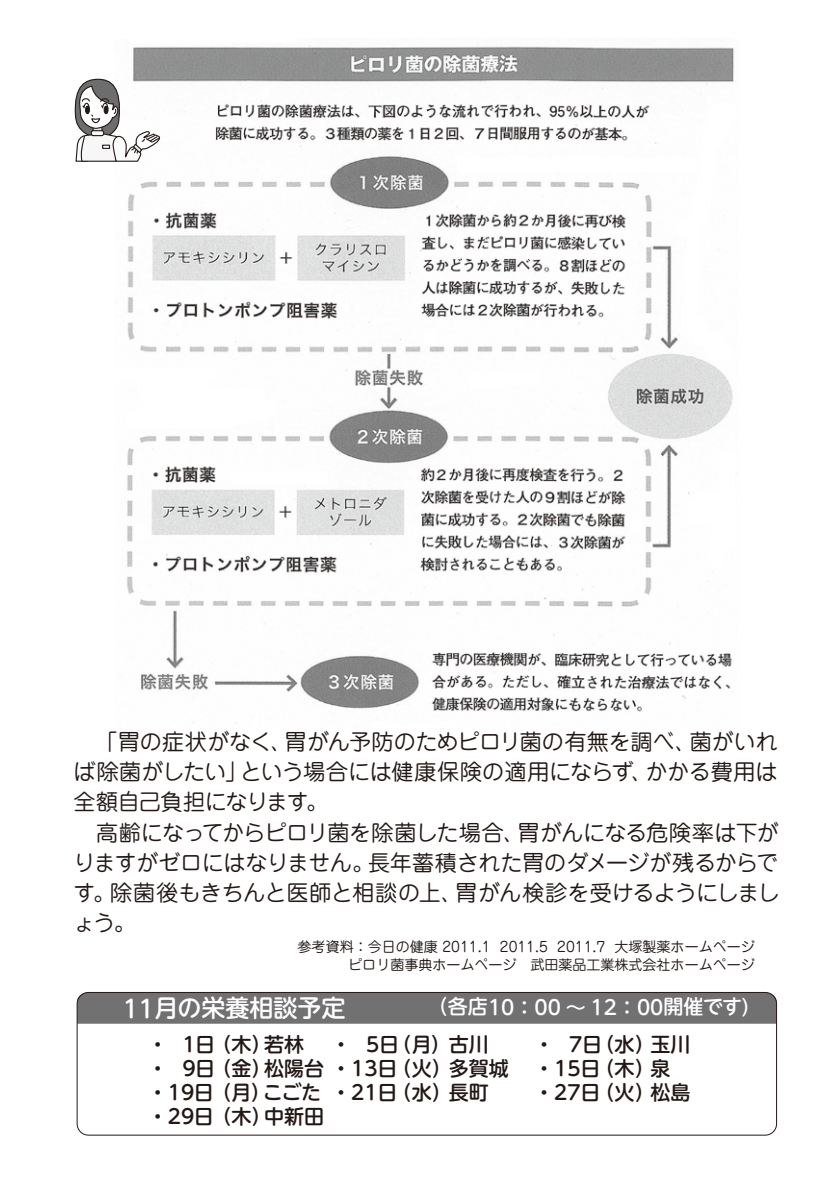
<style>
.page{position:relative;width:840px;height:1191px;background:#fff}
.page>*{position:absolute;margin:0;border:0;box-sizing:border-box;transform-origin:0 0}
.t1{font:500 24px "UD Shin M Go Pro";color:#fff}
.t2{font:22px/30px "Jun 201 Pro";letter-spacing:-.01em;color:#221815}
.t3{font:500 20px "UD Shin M Go Pro";color:#221815}
.t4{font:500 20px "UD Shin M Go Pro";color:#fff}
.t5{font:500 20px "UD Shin M Go Pro";letter-spacing:-.02em;color:#221815}
.t6{font:14px/18px "Jun 201 Pro";color:#221815;text-align:right}
</style>
<div class="page">
<img style="left:127px;top:42px;width:607px;height:682px">
<svg style="left:74px;top:78px;width:88px;height:95px"></svg>
<div style="left:77px;top:992px;width:699px;height:31px;background:#727171"></div>
<div style="left:77px;top:992px;width:699px;height:143px;border:1px solid #221815;border-radius:11px"></div>
<p class="t2" style="left:74px;top:724px;width:707px">　「胃の症状がなく、胃がん予防のためピロリ菌の有無を調べ、菌がいれば除菌がしたい」という場合には健康保険の適用にならず、かかる費用は全額自己負担になります。<br>　高齢になってからピロリ菌を除菌した場合、胃がんになる危険率は下がりますがゼロにはなりません。長年蓄積された胃のダメージが残るからです。除菌後もきちんと医師と相談の上、胃がん検診を受けるようにしましょう。</p>
<p class="t6" style="left:297px;top:936px;width:458px">参考資料：今日の健康 2011.1 2011.5 2011.7 大塚製薬ホームページピロリ菌事典ホームページ　武田薬品工業株式会社ホームページ</p>
<p class="t1" style="left:123px;top:988px;width:224px">11月の栄養相談予定</p>
<p class="t4" style="left:427px;top:991px;width:322px">（各店10：00 ～ 12：00開催です)</p>
<p class="t3" style="left:148px;top:1028px;width:158px">・ １日 （木）若林</p>
<p class="t3" style="left:331px;top:1028px;width:159px">・ 5日 （月）古川</p>
<p class="t3" style="left:534px;top:1028px;width:158px">・ 7日 （水）玉川</p>
<p class="t3" style="left:148px;top:1052px;width:362px">・ ９日 （金）松陽台 ・13日 （火）多賀城</p>
<p class="t3" style="left:534px;top:1052px;width:138px">・15日 （木）泉</p>
<p class="t5" style="left:148px;top:1076px;width:342px">・19日 （月）こごた ・21日 （水）長町</p>
<p class="t3" style="left:534px;top:1076px;width:158px">・27日 （火）松島</p>
<p class="t3" style="left:148px;top:1100px;width:178px">・29日 （木）中新田</p>
</div>
